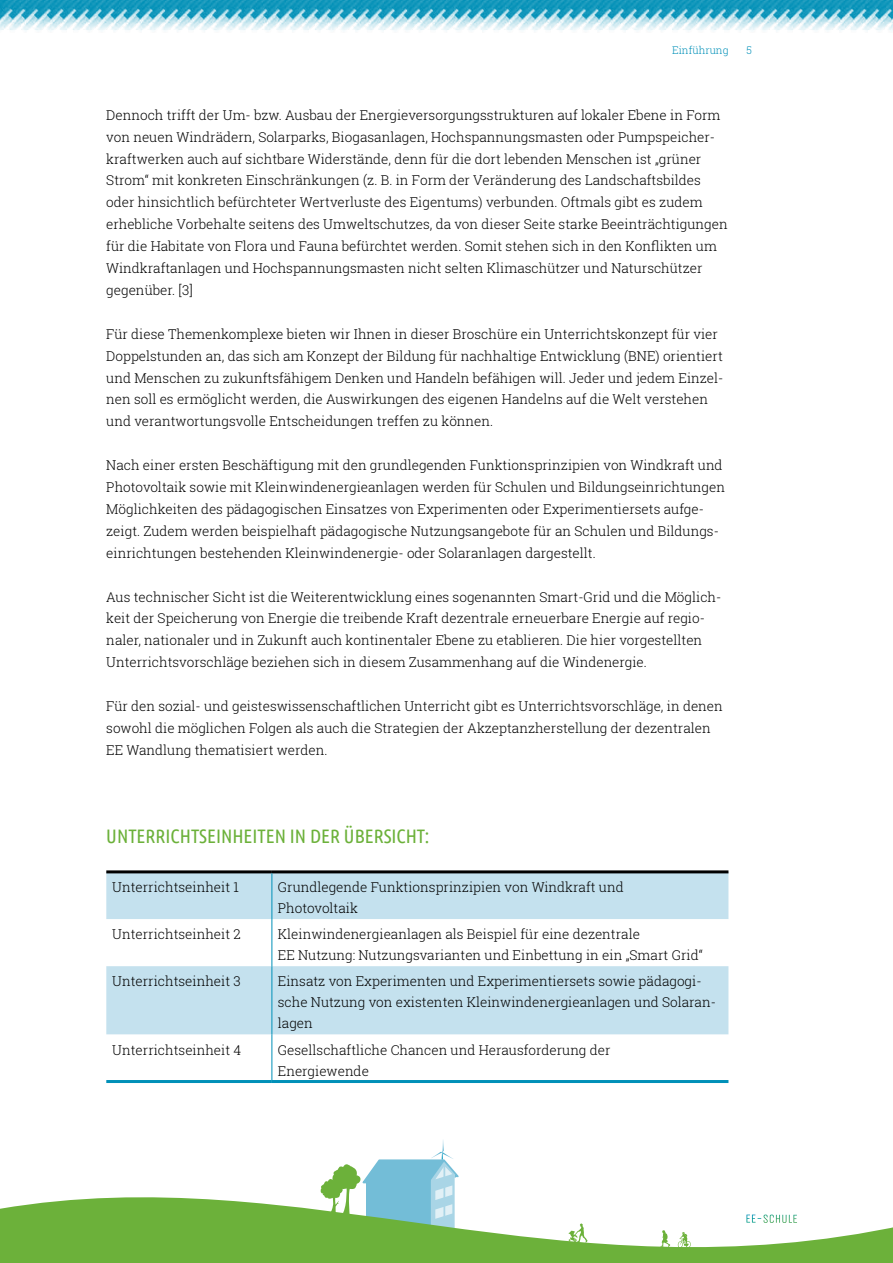
<style>
.page{position:relative;width:893px;height:1263px;background:#fff}
.page>*{position:absolute;margin:0;border:0;box-sizing:border-box;transform-origin:0 0}
.t1{font:19.5px "Ubuntu Condensed";color:#6cb13a}
.t2{font:300 13.5px/21.9px "Roboto Slab";color:#000}
.t3{font:300 10.5px "Roboto Slab";color:#0090b8}
</style>
<div class="page">
<svg style="left:0;top:1197px;width:893px;height:66px;fill:#6cb13a"></svg>
<svg style="left:678px;top:1232px;width:13px;height:16px"></svg>
<svg style="left:568px;top:1223px;width:20px;height:19px"></svg>
<svg style="left:660px;top:1230px;width:10px;height:17px"></svg>
<svg style="left:746px;top:1214px;width:51px;height:9px"></svg>
<svg style="left:319px;top:1140px;width:141px;height:97px"></svg>
<img style="left:0;top:0;width:893px;height:31px">
<svg style="left:106px;top:873px;width:622px;height:161px;fill:#c4e1ee"></svg>
<hr style="left:106px;top:870px;width:166px;height:3px;background:#000">
<hr style="left:272px;top:870px;width:456px;height:3px;background:#000">
<hr style="left:106px;top:1080px;width:166px;height:3px;background:#0090b8">
<hr style="left:272px;top:1080px;width:456px;height:3px;background:#0090b8">
<hr style="left:272px;top:873px;width:1px;height:46px;background:#0090b8">
<hr style="left:272px;top:919px;width:1px;height:47px;background:#0090b8">
<hr style="left:272px;top:966px;width:1px;height:68px;background:#0090b8">
<hr style="left:272px;top:1034px;width:1px;height:46px;background:#0090b8">
<p class="t3" style="left:672px;top:43px;width:58px">Einführung</p>
<p class="t3" style="left:746px;top:43px;width:7px">5</p>
<p class="t2" style="left:106px;top:104px;width:623px">Dennoch trifft der Um- bzw. Ausbau der Energieversorgungsstrukturen auf lokaler Ebene in Form von neuen Windrädern, Solarparks, Biogasanlagen, Hochspannungsmasten oder Pumpspeicher&shy;kraftwerken auch auf sichtbare Widerstände, denn für die dort lebenden Menschen ist „grüner Strom“ mit konkreten Einschränkungen (z. B. in Form der Veränderung des Landschaftsbildes oder hinsichtlich befürchteter Wertverluste des Eigentums) verbunden. Oftmals gibt es zudem erhebliche Vorbehalte seitens des Umweltschutzes, da von dieser Seite starke Beeinträchtigungen für die Habitate von Flora und Fauna befürchtet werden. Somit stehen sich in den Konflikten um Windkraftanlagen und Hochspannungsmasten nicht selten Klimaschützer und Naturschützer gegenüber. [3]</p>
<p class="t2" style="left:106px;top:322px;width:619px">Für diese Themenkomplexe bieten wir Ihnen in dieser Broschüre ein Unterrichtskonzept für vier Doppelstunden an, das sich am Konzept der Bildung für nachhaltige Entwicklung (BNE) orientiert und Menschen zu zukunftsfähigem Denken und Handeln befähigen will. Jeder und jedem Einzel&shy;nen soll es ermöglicht werden, die Auswirkungen des eigenen Handelns auf die Welt verstehen und verantwortungsvolle Entscheidungen treffen zu können.</p>
<p class="t2" style="left:106px;top:454px;width:620px">Nach einer ersten Beschäftigung mit den grundlegenden Funktionsprinzipien von Windkraft und Photovoltaik sowie mit Kleinwindenergieanlagen werden für Schulen und Bildungseinrichtungen Möglichkeiten des pädagogischen Einsatzes von Experimenten oder Experimentiersets aufge&shy;zeigt. Zudem werden beispielhaft pädagogische Nutzungsangebote für an Schulen und Bildungs&shy;einrichtungen bestehenden Kleinwindenergie- oder Solaranlagen dargestellt.</p>
<p class="t2" style="left:106px;top:585px;width:616px">Aus technischer Sicht ist die Weiterentwicklung eines sogenannten Smart-Grid und die Möglich&shy;keit der Speicherung von Energie die treibende Kraft dezentrale erneuerbare Energie auf regio&shy;naler, nationaler und in Zukunft auch kontinentaler Ebene zu etablieren. Die hier vorgestellten Unterrichtsvorschläge beziehen sich in diesem Zusammenhang auf die Windenergie.</p>
<p class="t2" style="left:106px;top:695px;width:618px">Für den sozial- und geisteswissenschaftlichen Unterricht gibt es Unterrichtsvorschläge, in denen sowohl die möglichen Folgen als auch die Strategien der Akzeptanzherstellung der dezentralen<br>EE Wandlung thematisiert werden.</p>
<h1 class="t1" style="left:106px;top:823px;width:324px">UNTERRICHTSEINHEITEN IN DER ÜBERSICHT:</h1>
<p class="t2" style="left:112px;top:876px;width:128px">Unterrichtseinheit 1</p>
<p class="t2" style="left:278px;top:876px;width:347px;line-height:21px">Grundlegende Funktionsprinzipien von Windkraft und<br>Photovoltaik</p>
<p class="t2" style="left:112px;top:923px;width:130px">Unterrichtseinheit 2</p>
<p class="t2" style="left:278px;top:923px;width:426px;line-height:21px">Kleinwindenergieanlagen als Beispiel für eine dezentrale<br>EE Nutzung: Nutzungsvarianten und Einbettung in ein „Smart Grid“</p>
<p class="t2" style="left:112px;top:970px;width:130px">Unterrichtseinheit 3</p>
<p class="t2" style="left:278px;top:971px;width:440px;line-height:21px">Einsatz von Experimenten und Experimentiersets sowie pädagogi&shy;sche Nutzung von existenten Kleinwindenergieanlagen und Solaran&shy;lagen</p>
<p class="t2" style="left:112px;top:1038px;width:131px">Unterrichtseinheit 4</p>
<p class="t2" style="left:278px;top:1039px;width:334px;line-height:21px">Gesellschaftliche Chancen und Herausforderung der<br>Energiewende</p>
</div>
